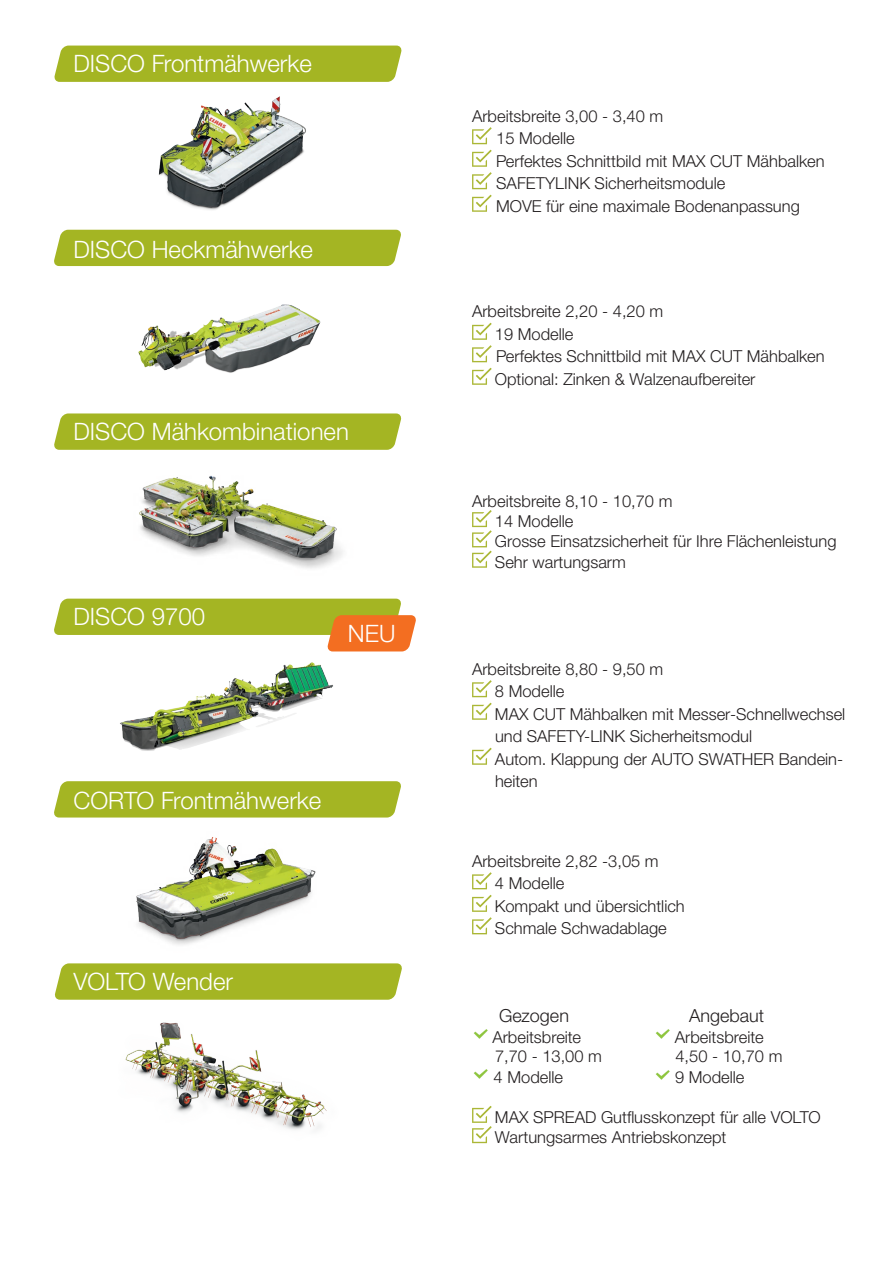
<style>
.page{position:relative;width:893px;height:1263px;background:#fff}
.page>*{position:absolute;margin:0;border:0;box-sizing:border-box;transform-origin:0 0}
.BR_New_label_65_12_14_mod{font:300 24px "CLAAS Helvetica Neue";color:#fff}
.t1{font:300 18px "CLAAS Helvetica Neue";color:#231f20}
.t2{font:300 16.5px/22.5px "CLAAS Helvetica Neue";color:#231f20}
</style>
<div class="page">
<img style="left:473px;top:1029px;width:15px;height:10px">
<img style="left:655px;top:1029px;width:15px;height:10px">
<img style="left:473px;top:1069px;width:15px;height:10px">
<img style="left:655px;top:1070px;width:15px;height:10px">
<svg style="left:472px;top:1106px;width:20px;height:37px"></svg>
<svg style="left:472px;top:127px;width:20px;height:17px"></svg>
<svg style="left:472px;top:150px;width:20px;height:39px"></svg>
<svg style="left:472px;top:195px;width:20px;height:17px"></svg>
<svg style="left:472px;top:323px;width:20px;height:39px"></svg>
<svg style="left:472px;top:368px;width:20px;height:17px"></svg>
<svg style="left:472px;top:680px;width:20px;height:17px"></svg>
<svg style="left:472px;top:703px;width:20px;height:17px"></svg>
<svg style="left:472px;top:748px;width:20px;height:17px"></svg>
<svg style="left:472px;top:510px;width:20px;height:58px"></svg>
<img style="left:125px;top:1022px;width:202px;height:108px">
<img style="left:139px;top:475px;width:204px;height:94px">
<img style="left:158px;top:96px;width:148px;height:114px">
<img style="left:138px;top:304px;width:183px;height:69px">
<img style="left:136px;top:837px;width:180px;height:108px">
<svg style="left:472px;top:872px;width:20px;height:17px"></svg>
<svg style="left:472px;top:895px;width:20px;height:39px"></svg>
<img style="left:120px;top:651px;width:225px;height:100px">
<div style="left:54px;top:46px;width:348px;height:36px;background:#a4b523"></div>
<div style="left:54px;top:230px;width:347px;height:36px;background:#a4b523"></div>
<svg style="left:54px;top:413px;width:348px;height:37px;background:#a7b82c"></svg>
<div style="left:54px;top:781px;width:347px;height:36px;background:#a4b523"></div>
<svg style="left:55px;top:963px;width:347px;height:37px;background:#a7b72b"></svg>
<svg style="left:54px;top:599px;width:362px;height:52px"></svg>
<p class="BR_New_label_65_12_14_mod" style="left:73px;top:48px;width:240px">DISCO Frontmähwerke</p>
<p class="BR_New_label_65_12_14_mod" style="left:73px;top:233px;width:241px">DISCO Heckmähwerke</p>
<p class="BR_New_label_65_12_14_mod" style="left:73px;top:416px;width:277px">DISCO Mähkombinationen</p>
<p class="BR_New_label_65_12_14_mod" style="left:73px;top:601px;width:133px">DISCO 9700</p>
<p class="BR_New_label_65_12_14_mod" style="left:348px;top:618px;width:49px">NEU</p>
<p class="BR_New_label_65_12_14_mod" style="left:73px;top:785px;width:249px">CORTO Frontmähwerke</p>
<p class="BR_New_label_65_12_14_mod" style="left:73px;top:966px;width:161px">VOLTO Wender</p>
<p class="t2" style="left:472px;top:105px;width:193px">Arbeitsbreite 3,00 - 3,40 m</p>
<p class="t2" style="left:496px;top:127px;width:80px">15 Modelle</p>
<p class="t2" style="left:496px;top:150px;width:330px">Perfektes Schnittbild mit MAX CUT Mähbalken</p>
<p class="t2" style="left:496px;top:172px;width:231px">SAFETYLINK Sicherheitsmodule</p>
<p class="t2" style="left:496px;top:195px;width:305px">MOVE für eine maximale Bodenanpassung</p>
<p class="t2" style="left:472px;top:300px;width:193px">Arbeitsbreite 2,20 - 4,20 m</p>
<p class="t2" style="left:495px;top:323px;width:80px">19 Modelle</p>
<p class="t2" style="left:496px;top:345px;width:330px">Perfektes Schnittbild mit MAX CUT Mähbalken</p>
<p class="t2" style="left:495px;top:368px;width:262px">Optional: Zinken &amp; Walzenaufbereiter</p>
<p class="t2" style="left:472px;top:490px;width:202px">Arbeitsbreite 8,10 - 10,70 m</p>
<p class="t2" style="left:495px;top:510px;width:80px">14 Modelle</p>
<p class="t2" style="left:495px;top:531px;width:343px">Grosse Einsatzsicherheit für Ihre Flächenleistung</p>
<p class="t2" style="left:495px;top:551px;width:132px">Sehr wartungsarm</p>
<p class="t2" style="left:495px;top:658px;width:170px;text-indent:-23px">Arbeitsbreite 8,80 - 9,50 m<br>8 Modelle</p>
<p class="t2" style="left:495px;top:703px;width:352px">MAX CUT Mähbalken mit Messer-Schnellwechsel und SAFETY-LINK Sicherheitsmodul</p>
<p class="t2" style="left:495px;top:748px;width:350px">Autom. Klappung der AUTO SWATHER Bandein-</p>
<p class="t2" style="left:495px;top:770px;width:44px">heiten</p>
<p class="t2" style="left:495px;top:850px;width:165px;text-indent:-23px">Arbeitsbreite 2,82 -3,05 m<br>4 Modelle</p>
<p class="t2" style="left:495px;top:895px;width:191px">Kompakt und übersichtlich</p>
<p class="t2" style="left:495px;top:917px;width:173px">Schmale Schwadablage</p>
<p class="t1" style="left:499px;top:1004px;width:71px">Gezogen</p>
<p class="t1" style="left:689px;top:1004px;width:77px">Angebaut</p>
<p class="t2" style="left:492px;top:1026px;width:90px">Arbeitsbreite</p>
<p class="t2" style="left:675px;top:1026px;width:90px">Arbeitsbreite</p>
<p class="t2" style="left:495px;top:1046px;width:109px">7,70 - 13,00 m</p>
<p class="t2" style="left:675px;top:1046px;width:109px">4,50 - 10,70 m</p>
<p class="t2" style="left:494px;top:1066px;width:71px">4 Modelle</p>
<p class="t2" style="left:675px;top:1066px;width:71px">9 Modelle</p>
<p class="t2" style="left:495px;top:1106px;width:327px">MAX SPREAD Gutflusskonzept für alle VOLTO</p>
<p class="t2" style="left:495px;top:1126px;width:233px">Wartungsarmes Antriebskonzept</p>
</div>
